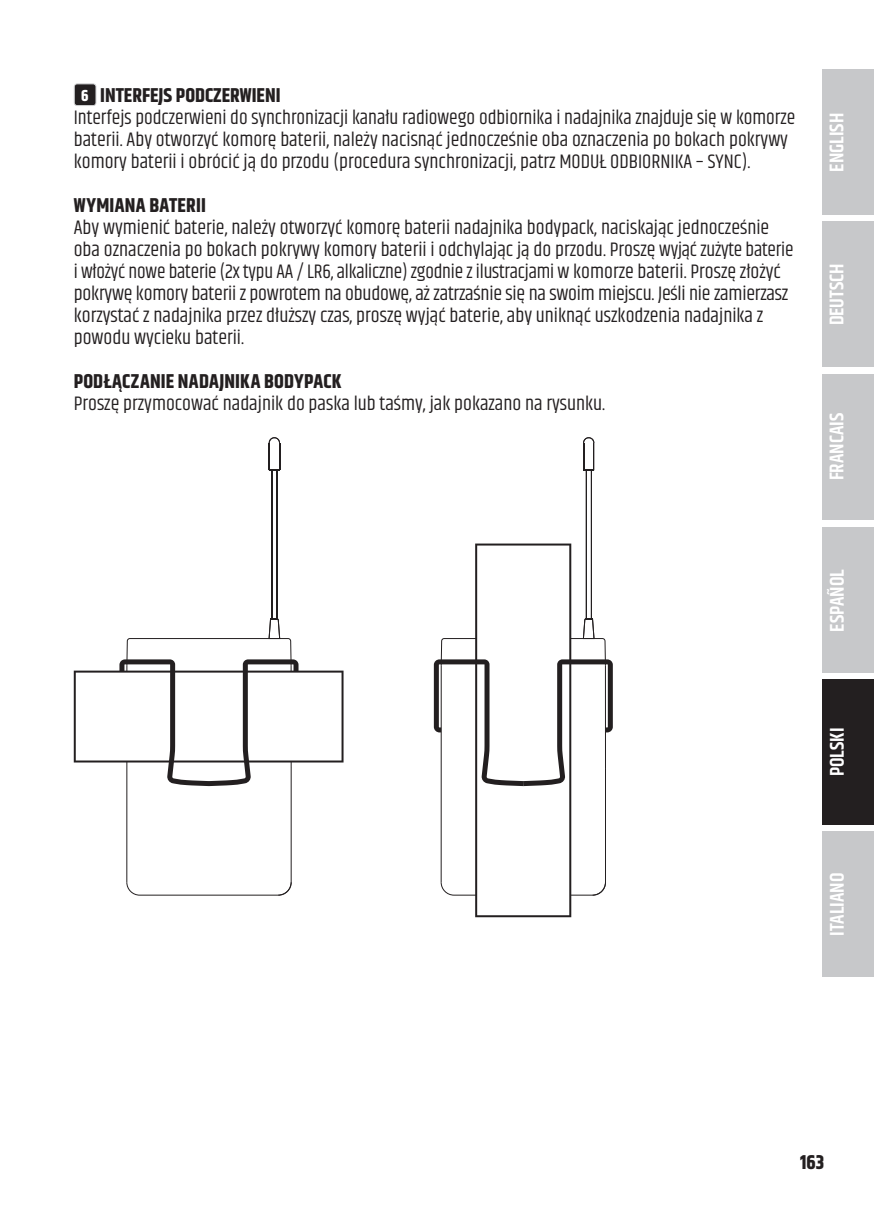
<style>
.page{position:relative;width:874px;height:1225px;background:#fff}
.page>*{position:absolute;margin:0;border:0;box-sizing:border-box;transform-origin:0 0}
.t1{font:20px/22px "Khand";color:#231f20}
.t2{font:700 20px "Khand";letter-spacing:.01em;color:#231f20}
.t3{font:600 20px "Khand";color:#fff}
.s1{font-weight:700;font-size:16px;color:#fff}
.s2{font-weight:700}
</style>
<div class="page">
<div style="left:821px;top:70px;width:52px;height:145px;background:#c7c8ca"></div>
<div style="left:821px;top:221px;width:52px;height:146px;background:#c7c8ca"></div>
<div style="left:821px;top:374px;width:52px;height:145px;background:#c7c8ca"></div>
<div style="left:821px;top:527px;width:52px;height:146px;background:#c7c8ca"></div>
<div style="left:821px;top:679px;width:52px;height:146px;background:#231f20"></div>
<div style="left:821px;top:831px;width:52px;height:146px;background:#c7c8ca"></div>
<div style="left:74px;top:84px;width:22px;height:22px;background:#231f20;border-radius:3px"></div>
<div style="left:74px;top:83px;width:22px;height:23px;border:1px solid #d1d2d4;border-radius:3px"></div>
<svg style="left:74px;top:437px;width:269px;height:458px"></svg>
<svg style="left:433px;top:437px;width:179px;height:480px"></svg>
<p class="t1" style="left:74px;top:85px;width:722px;text-indent:7px"><span class="s1">6</span> <span class="s2">INTERFEJS PODCZERWIENI<br></span>Interfejs podczerwieni do synchronizacji kanału radiowego odbiornika i nadajnika znajduje się w komorze baterii. Aby otworzyć komorę baterii, należy nacisnąć jednocześnie oba oznaczenia po bokach pokrywy komory baterii i obrócić ją do przodu (procedura synchronizacji, patrz MODUŁ ODBIORNIKA – SYNC).</p>
<p class="t2" style="left:74px;top:191px;width:133px">WYMIANA BATERII</p>
<p class="t1" style="left:74px;top:217px;width:721px">Aby wymienić baterie, należy otworzyć komorę baterii nadajnika bodypack, naciskając jednocześnie oba oznaczenia po bokach pokrywy komory baterii i odchylając ją do przodu. Proszę wyjąć zużyte baterie i włożyć nowe baterie (2x typu AA / LR6, alkaliczne) zgodnie z ilustracjami w komorze baterii. Proszę złożyć pokrywę komory baterii z powrotem na obudowę, aż zatrzaśnie się na swoim miejscu. Jeśli nie zamierzasz korzystać z nadajnika przez dłuższy czas, proszę wyjąć baterie, aby uniknąć uszkodzenia nadajnika z powodu wycieku baterii.</p>
<p class="t2" style="left:74px;top:367px;width:269px">PODŁĄCZANIE NADAJNIKA BODYPACK</p>
<p class="t1" style="left:74px;top:393px;width:532px">Proszę przymocować nadajnik do paska lub taśmy, jak pokazano na rysunku.</p>
<p class="t3" style="left:823px;top:172px;width:60px;rotate:-90deg">ENGLISH</p>
<p class="t3" style="left:823px;top:325px;width:64px;rotate:-90deg">DEUTSCH</p>
<p class="t3" style="left:823px;top:480px;width:69px;rotate:-90deg">FRANCAIS</p>
<p class="t3" style="left:823px;top:632px;width:64px;rotate:-90deg">ESPAÑOL</p>
<p class="t3" style="left:823px;top:776px;width:50px;rotate:-90deg">POLSKI</p>
<p class="t3" style="left:823px;top:936px;width:65px;rotate:-90deg">ITALIANO</p>
<p class="t2" style="left:799px;top:1148px;width:26px">163</p>
</div>
